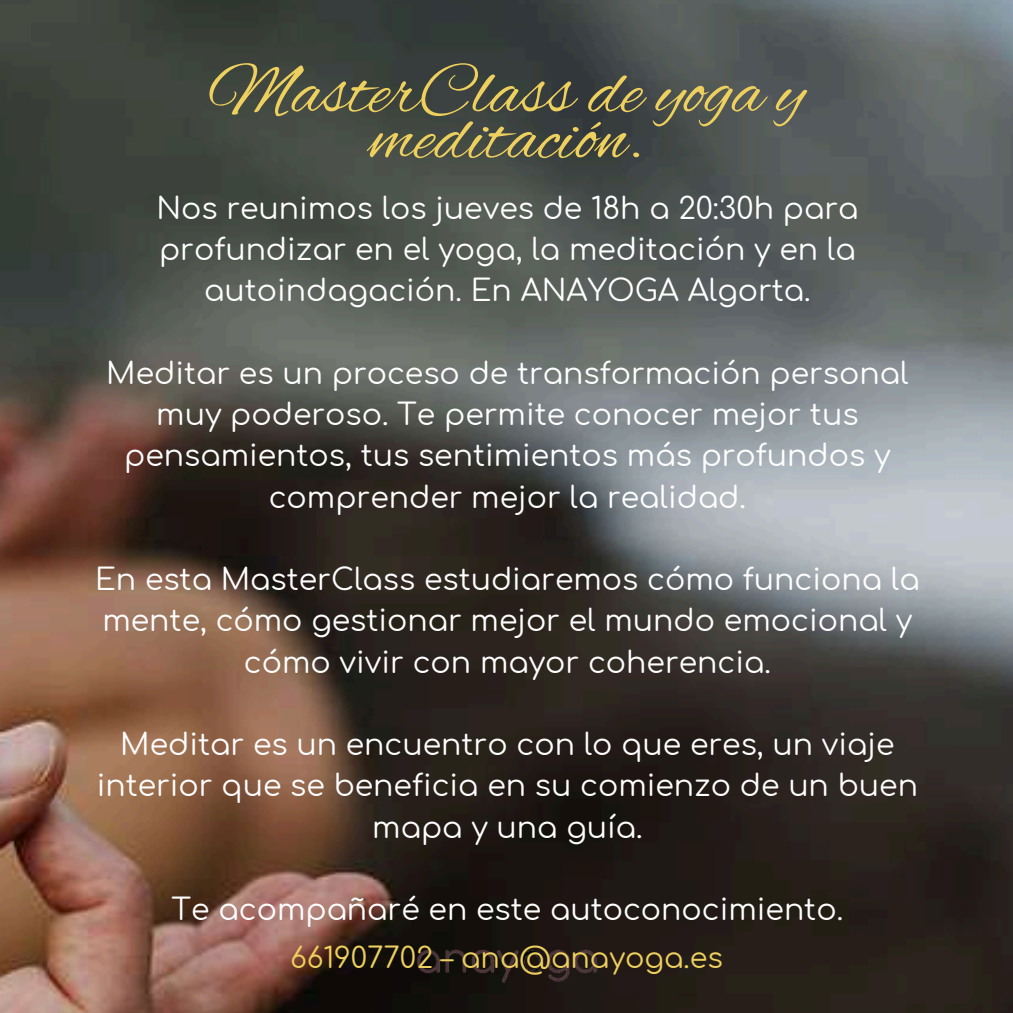
<style>
.page{position:relative;width:1013px;height:1013px;background:#fff}
.page>*{position:absolute;margin:0;border:0;box-sizing:border-box;transform-origin:0 0}
.t1{font:73.88px "Alex Brush";color:#edd05e}
.t2{font:30px/41.2px "Comfortaa";color:#fff;text-align:center}
.t3{font:28.75px "Comfortaa";color:#edd05e}
</style>
<div class="page">
<img style="left:0;top:0;width:1012px;height:1012px">
<img style="left:413px;top:947px;width:188px;height:36px">
<h1 class="t1" style="left:208px;top:50px;width:598px">MasterClass de yoga y</h1>
<h1 class="t1" style="left:369px;top:96px;width:275px">meditación.</h1>
<p class="t2" style="left:156px;top:188px;width:703px">Nos reunimos los jueves de 18h a 20:30h para profundizar en el yoga, la meditación y en la autoindagación. En ANAYOGA Algorta.</p>
<p class="t2" style="left:106px;top:353px;width:803px">Meditar es un proceso de transformación personal muy poderoso. Te permite conocer mejor tus pensamientos, tus sentimientos más profundos y comprender mejor la realidad.</p>
<p class="t2" style="left:95px;top:559px;width:826px">En esta MasterClass estudiaremos cómo funciona la mente, cómo gestionar mejor el mundo emocional y cómo vivir con mayor coherencia.</p>
<p class="t2" style="left:97px;top:724px;width:822px">Meditar es un encuentro con lo que eres, un viaje interior que se beneficia en su comienzo de un buen mapa y una guía.</p>
<p class="t2" style="left:172px;top:889px;width:673px">Te acompañaré en este autoconocimiento.</p>
<p class="t3" style="left:290px;top:942px;width:434px">661907702 – ana@anayoga.es</p>
</div>
